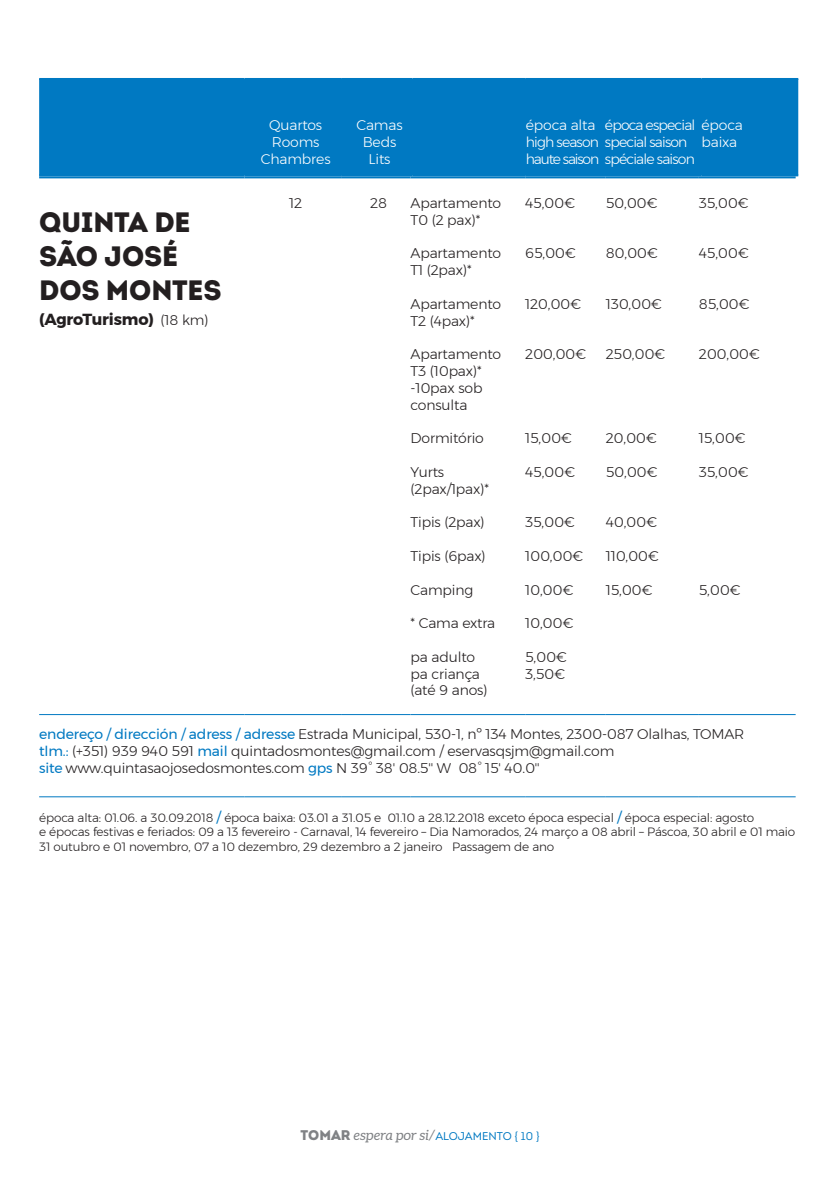
<style>
.page{position:relative;width:840px;height:1191px;background:#fff}
.page>*{position:absolute;margin:0;border:0;box-sizing:border-box;transform-origin:0 0}
.t1{font:28px/33.6px "Intro Black Caps";letter-spacing:-.01em;color:#231f20}
.t2{font:700 16px "Montserrat";letter-spacing:-.01em;color:#231f20}
.t3{font:300 14px/16.8px "Montserrat";letter-spacing:-.01em;color:#231f20}
.t4{font:300 14px/16.8px "Montserrat";letter-spacing:-.06em;color:#fff}
.t5{font:300 14px/16.8px "Montserrat";letter-spacing:-.01em;color:#fff;text-align:center}
.t6{font:italic 14px "Aleo";color:#808285}
.t7{font:300 12px/14.4px "Montserrat";letter-spacing:-.01em;color:#231f20}
.s1{font-weight:300;font-size:14px}
.s2{font-weight:400;color:#0079c2}
.s3{font-weight:400;font-size:14px;color:#0079c2}
.s4{font-family:"Intro";font-weight:900;font-style:normal}
.s5{font-family:"Intro Book Caps";font-style:normal;font-size:11.2px;color:#0079c2}
</style>
<div class="page">
<hr style="left:39px;top:176px;width:205px;height:2px;background:#0079c2">
<hr style="left:244px;top:176px;width:97px;height:2px;background:#0079c2">
<hr style="left:341px;top:176px;width:69px;height:2px;background:#0079c2">
<hr style="left:410px;top:176px;width:115px;height:2px;background:#0079c2">
<hr style="left:525px;top:176px;width:80px;height:2px;background:#0079c2">
<hr style="left:605px;top:176px;width:93px;height:2px;background:#0079c2">
<hr style="left:698px;top:176px;width:97px;height:2px;background:#0079c2">
<hr style="left:39px;top:714px;width:205px;height:1px;background:#0079c2">
<hr style="left:244px;top:714px;width:97px;height:1px;background:#0079c2">
<hr style="left:341px;top:714px;width:69px;height:1px;background:#0079c2">
<hr style="left:410px;top:714px;width:115px;height:1px;background:#0079c2">
<hr style="left:525px;top:714px;width:80px;height:1px;background:#0079c2">
<hr style="left:605px;top:714px;width:93px;height:1px;background:#0079c2">
<hr style="left:698px;top:714px;width:97px;height:1px;background:#0079c2">
<hr style="left:39px;top:796px;width:205px;height:1px;background:#0079c2">
<hr style="left:244px;top:796px;width:97px;height:1px;background:#0079c2">
<hr style="left:341px;top:796px;width:69px;height:1px;background:#0079c2">
<hr style="left:410px;top:796px;width:115px;height:1px;background:#0079c2">
<hr style="left:525px;top:796px;width:80px;height:1px;background:#0079c2">
<hr style="left:605px;top:796px;width:93px;height:1px;background:#0079c2">
<hr style="left:698px;top:796px;width:97px;height:1px;background:#0079c2">
<div style="left:39px;top:80px;width:758px;height:94px;background:#0079c2"></div>
<hr style="left:39px;top:78px;width:205px;height:2px;background:#0079c2">
<hr style="left:244px;top:78px;width:97px;height:2px;background:#0079c2">
<hr style="left:341px;top:78px;width:71px;height:2px;background:#0079c2">
<hr style="left:412px;top:78px;width:113px;height:2px;background:#0079c2">
<hr style="left:525px;top:78px;width:79px;height:2px;background:#0079c2">
<hr style="left:604px;top:78px;width:97px;height:2px;background:#0079c2">
<hr style="left:701px;top:78px;width:96px;height:2px;background:#0079c2">
<hr style="left:39px;top:174px;width:205px;height:2px;background:#0079c2">
<hr style="left:244px;top:174px;width:97px;height:2px;background:#0079c2">
<hr style="left:341px;top:174px;width:71px;height:2px;background:#0079c2">
<hr style="left:412px;top:174px;width:113px;height:2px;background:#0079c2">
<hr style="left:525px;top:174px;width:79px;height:2px;background:#0079c2">
<hr style="left:604px;top:174px;width:97px;height:2px;background:#0079c2">
<hr style="left:701px;top:174px;width:96px;height:2px;background:#0079c2">
<h1 class="t1" style="left:39px;top:205px;width:184px">QUINTA DE<br>SÃO JOSÉ<br>DOS MONTES</h1>
<p class="t2" style="left:39px;top:306px;width:171px">(AgroTurismo) <span class="s1">(18 km)</span></p>
<p class="t5" style="left:260px;top:117px;width:71px">Quartos<br>Rooms<br>Chambres</p>
<p class="t5" style="left:356px;top:117px;width:48px">Camas<br>Beds<br>Lits</p>
<p class="t4" style="left:525px;top:117px;width:170px">época alta<br>high season special saison haute saison spéciale saison</p>
<p class="t4" style="left:701px;top:117px;width:43px;text-indent:-96px">época especial época baixa</p>
<p class="t3" style="left:289px;top:194px;width:14px">12</p>
<p class="t3" style="left:370px;top:194px;width:18px">28</p>
<p class="t3" style="left:410px;top:194px;width:92px">Apartamento<br>T0 (2 pax)*</p>
<p class="t3" style="left:410px;top:245px;width:92px">Apartamento<br>T1 (2pax)*</p>
<p class="t3" style="left:410px;top:295px;width:92px">Apartamento<br>T2 (4pax)*</p>
<p class="t3" style="left:410px;top:346px;width:92px">Apartamento<br>T3 (10pax)* -10pax sob consulta</p>
<p class="t3" style="left:410px;top:430px;width:75px">Dormitório</p>
<p class="t3" style="left:410px;top:463px;width:80px">Yurts (2pax/1pax)*</p>
<p class="t3" style="left:410px;top:514px;width:76px">Tipis (2pax)</p>
<p class="t3" style="left:410px;top:547px;width:77px">Tipis (6pax)</p>
<p class="t3" style="left:410px;top:581px;width:64px">Camping</p>
<p class="t3" style="left:410px;top:614px;width:86px">* Cama extra</p>
<p class="t3" style="left:410px;top:648px;width:78px">pa adulto pa criança (até 9 anos)</p>
<p class="t3" style="left:525px;top:194px;width:51px">45,00€</p>
<p class="t3" style="left:525px;top:245px;width:52px">65,00€</p>
<p class="t3" style="left:525px;top:295px;width:58px">120,00€</p>
<p class="t3" style="left:525px;top:346px;width:62px">200,00€</p>
<p class="t3" style="left:605px;top:194px;width:53px">50,00€</p>
<p class="t3" style="left:605px;top:245px;width:54px">80,00€</p>
<p class="t3" style="left:605px;top:295px;width:58px">130,00€</p>
<p class="t3" style="left:605px;top:346px;width:61px">250,00€</p>
<p class="t3" style="left:525px;top:430px;width:48px">15,00€</p>
<p class="t3" style="left:525px;top:463px;width:51px">45,00€</p>
<p class="t3" style="left:525px;top:514px;width:51px">35,00€</p>
<p class="t3" style="left:525px;top:547px;width:60px">100,00€</p>
<p class="t3" style="left:525px;top:581px;width:50px">10,00€</p>
<p class="t3" style="left:525px;top:614px;width:50px">10,00€</p>
<p class="t3" style="left:525px;top:648px;width:43px">5,00€<br>3,50€</p>
<p class="t3" style="left:605px;top:430px;width:53px">20,00€</p>
<p class="t3" style="left:605px;top:463px;width:53px">50,00€</p>
<p class="t3" style="left:605px;top:514px;width:53px">40,00€</p>
<p class="t3" style="left:605px;top:547px;width:55px">110,00€</p>
<p class="t3" style="left:605px;top:581px;width:48px">15,00€</p>
<p class="t3" style="left:698px;top:194px;width:51px">35,00€</p>
<p class="t3" style="left:698px;top:245px;width:51px">45,00€</p>
<p class="t3" style="left:698px;top:295px;width:52px">85,00€</p>
<p class="t3" style="left:698px;top:346px;width:62px">200,00€</p>
<p class="t3" style="left:698px;top:430px;width:48px">15,00€</p>
<p class="t3" style="left:698px;top:463px;width:51px">35,00€</p>
<p class="t3" style="left:698px;top:581px;width:43px">5,00€</p>
<p class="t3" style="left:39px;top:726px;width:706px"><span class="s2">endereço / dirección / adress / adresse</span> Estrada Municipal, 530-1, nº 134 Montes, 2300-087 Olalhas, TOMAR <span class="s2">tlm.:</span> (+351) 939 940 591 <span class="s2">mail</span> quintadosmontes@gmail.com / eservasqsjm@gmail.com<br><span class="s2">site</span> www.quintasaojosedosmontes.com <span class="s2">gps</span> N 39° 38' 08.5'' W 08° 15' 40.0''</p>
<p class="t7" style="left:39px;top:810px;width:757px">época alta: 01.06. a 30.09.2018 <span class="s3">/</span> época baixa: 03.01 a 31.05 e 01.10 a 28.12.2018 exceto época especial <span class="s3">/</span> época especial: agosto<br>e épocas festivas e feriados: 09 a 13 fevereiro - Carnaval, 14 fevereiro – Dia Namorados, 24 março a 08 abril – Páscoa, 30 abril e 01 maio<br>31 outubro e 01 novembro, 07 a 10 dezembro, 29 dezembro a 2 janeiro Passagem de ano</p>
<p class="t6" style="left:300px;top:1126px;width:240px"><span class="s4">TOMAR</span> espera por si/<span class="s5">ALOJAMENTO {</span> <span class="s5">10</span> <span class="s5">}</span></p>
</div>
